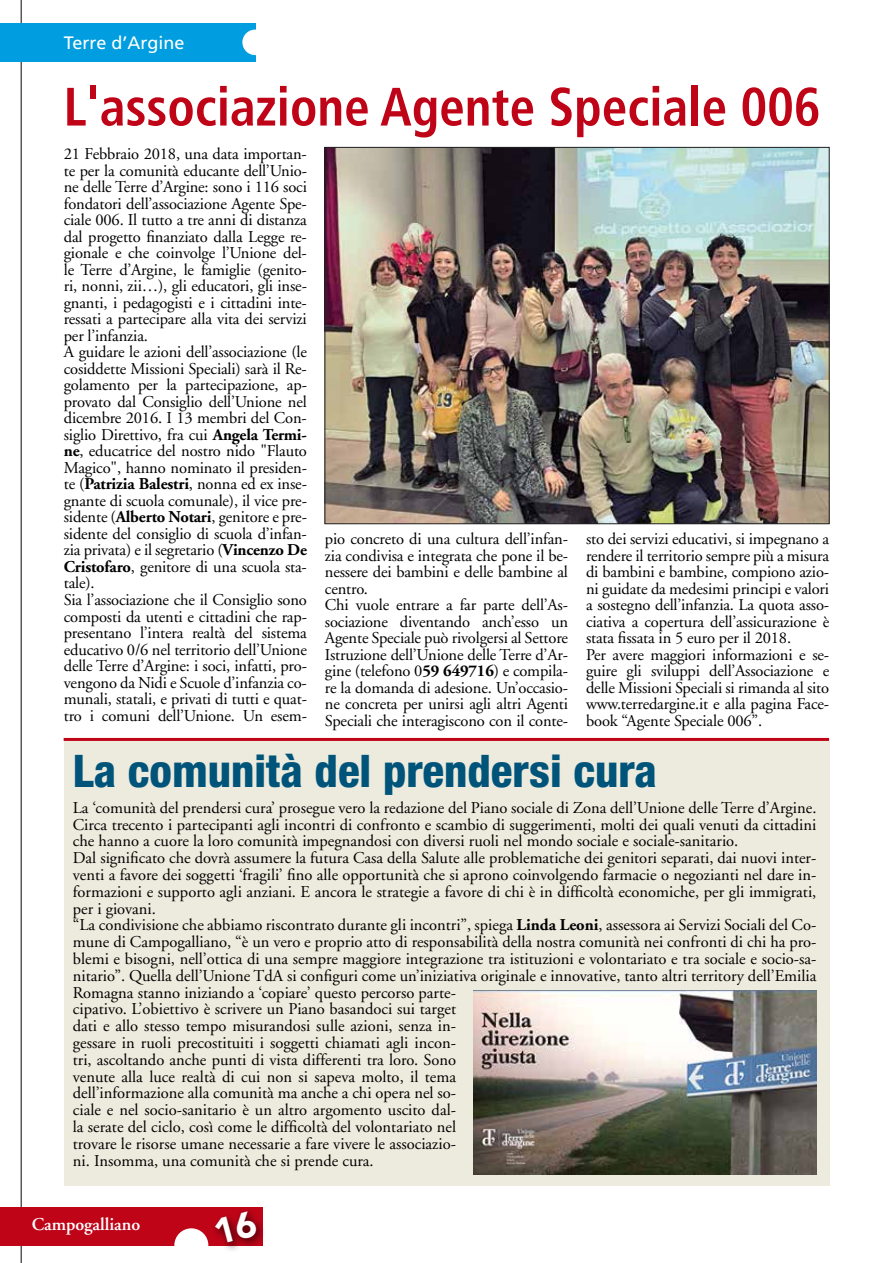
<style>
.page{position:relative;width:893px;height:1263px;background:#fff}
.page>*{position:absolute;margin:0;border:0;box-sizing:border-box;transform-origin:0 0}
.t1{font:700 condensed 54px "Frutiger";color:#c00418;scale:.95 1}
.t2{font:800 condensed 45px "Helvetica Neue";color:#00547a}
.t3{font:18px "Frutiger";color:#fff}
.t4{font:600 18px "Adobe Garamond";color:#fff}
.t5{font:16.5px/16.5px "Adobe Garamond";letter-spacing:-.01em;color:#000}
.s1{font-weight:700}
</style>
<div class="page">
<hr style="left:21px;top:0;width:1px;height:1263px;background:#58585a">
<div style="left:0;top:23px;width:255px;height:38px;background:#009ee0"></div>
<div style="left:242px;top:30px;width:26px;height:25px;background:#fff;border-radius:50%"></div>
<div style="left:0;top:1207px;width:263px;height:38px;background:#c00418"></div>
<div style="left:174px;top:1228px;width:34px;height:34px;background:#fff;border-radius:50%"></div>
<div style="left:64px;top:741px;width:765px;height:444px;background:#edebdd"></div>
<hr style="left:64px;top:738px;width:765px;height:3px;background:#c00418">
<img style="left:473px;top:991px;width:343px;height:184px">
<img style="left:327px;top:149px;width:501px;height:373px">
<div style="left:211px;top:1206px;width:56px;height:47px;background:#000;opacity:.75"></div>
<svg style="left:213px;top:1210px;width:45px;height:35px"></svg>
<p class="t3" style="left:64px;top:32px;width:122px">Terre d’Argine</p>
<h1 class="t1" style="left:64px;top:75px;width:798px">L'associazione Agente Speciale 006</h1>
<p class="t5" style="left:64px;top:146px;width:245px">21 Febbraio 2018, una data importan&shy;te per la comunità educante dell’Unio&shy;ne delle Terre d’Argine: sono i 116 soci fondatori dell’associazione Agente Spe&shy;ciale 006. Il tutto a tre anni di distanza dal progetto finanziato dalla Legge re&shy;gionale e che coinvolge l’Unione del&shy;le Terre d’Argine, le famiglie (genito&shy;ri, nonni, zii…), gli educatori, gli inse&shy;gnanti, i pedagogisti e i cittadini inte&shy;ressati a partecipare alla vita dei servizi per l’infanzia.<br>A guidare le azioni dell’associazione (le cosiddette Missioni Speciali) sarà il Re&shy;golamento per la partecipazione, ap&shy;provato dal Consiglio dell’Unione nel dicembre 2016. I 13 membri del Con&shy;siglio Direttivo, fra cui <span class="s1">Angela Termi&shy;ne</span>, educatrice del nostro nido "Flauto Magico", hanno nominato il presiden&shy;te (<span class="s1">Patrizia Balestri</span>, nonna ed ex inse&shy;gnante di scuola comunale), il vice pre&shy;sidente (<span class="s1">Alberto Notari</span>, genitore e pre&shy;sidente del consiglio di scuola d’infan&shy;zia privata) e il segretario (<span class="s1">Vincenzo De Cristofaro</span>, genitore di una scuola sta&shy;tale).<br>Sia l’associazione che il Consiglio sono composti da utenti e cittadini che rap&shy;presentano l’intera realtà del sistema educativo 0/6 nel territorio dell’Unione delle Terre d’Argine: i soci, infatti, pro&shy;vengono da Nidi e Scuole d’infanzia co&shy;munali, statali, e privati di tutti e quat&shy;tro i comuni dell’Unione. Un esem-</p>
<h2 class="t2" style="left:73px;top:743px;width:586px">La comunità del prendersi cura</h2>
<p class="t5" style="left:73px;top:799px;width:745px">La ‘comunità del prendersi cura’ prosegue vero la redazione del Piano sociale di Zona dell’Unione delle Terre d’Argine.<br>Circa trecento i partecipanti agli incontri di confronto e scambio di suggerimenti, molti dei quali venuti da cittadini che hanno a cuore la loro comunità impegnandosi con diversi ruoli nel mondo sociale e sociale-sanitario.<br>Dal significato che dovrà assumere la futura Casa della Salute alle problematiche dei genitori separati, dai nuovi inter&shy;venti a favore dei soggetti ‘fragili’ fino alle opportunità che si aprono coinvolgendo farmacie o negozianti nel dare in&shy;formazioni e supporto agli anziani. E ancora le strategie a favore di chi è in difficoltà economiche, per gli immigrati, per i giovani.<br>“La condivisione che abbiamo riscontrato durante gli incontri”, spiega <span class="s1">Linda Leoni</span>, assessora ai Servizi Sociali del Co&shy;mune di Campogalliano, “è un vero e proprio atto di responsabilità della nostra comunità nei confronti di chi ha pro&shy;blemi e bisogni, nell’ottica di una sempre maggiore integrazione tra istituzioni e volontariato e tra sociale e socio-sa&shy;nitario”. Quella dell’Unione TdA si configuri come un’iniziativa originale e innovative, tanto altri territory dell’Emilia Romagna stanno iniziando a ‘copiare’ questo percorso parte-<br>cipativo. L’obiettivo è scrivere un Piano basandoci sui target<br>dati e allo stesso tempo misurandosi sulle azioni, senza in-<br>gessare in ruoli precostituiti i soggetti chiamati agli incon-<br>tri, ascoltando anche punti di vista differenti tra loro. Sono<br>venute alla luce realtà di cui non si sapeva molto, il tema<br>dell’informazione alla comunità ma anche a chi opera nel so-<br>ciale e nel socio-sanitario è un altro argomento uscito dal-<br>la serate del ciclo, così come le difficoltà del volontariato nel<br>trovare le risorse umane necessarie a fare vivere le associazio-<br>ni. Insomma, una comunità che si prende cura.</p>
<p class="t5" style="left:325px;top:531px;width:245px">pio concreto di una cultura dell’infan&shy;zia condivisa e integrata che pone il be&shy;nessere dei bambini e delle bambine al centro.<br>Chi vuole entrare a far parte dell’As&shy;sociazione diventando anch’esso un Agente Speciale può rivolgersi al Settore Istruzione dell’Unione delle Terre d’Ar&shy;gine (telefono 0<span class="s1">59 649716</span>) e compila&shy;re la domanda di adesione. Un’occasio&shy;ne concreta per unirsi agli altri Agenti Speciali che interagiscono con il conte-</p>
<p class="t5" style="left:586px;top:531px;width:245px">sto dei servizi educativi, si impegnano a rendere il territorio sempre più a misura di bambini e bambine, compiono azio&shy;ni guidate da medesimi principi e valori a sostegno dell’infanzia. La quota asso&shy;ciativa a copertura dell’assicurazione è stata fissata in 5 euro per il 2018.<br>Per avere maggiori informazioni e se&shy;guire gli sviluppi dell’Associazione e delle Missioni Speciali si rimanda al sito www.terredargine.it e alla pagina Face&shy;book “Agente Speciale 006”.</p>
<p class="t4" style="left:32px;top:1214px;width:110px">Campogalliano</p>
</div>
